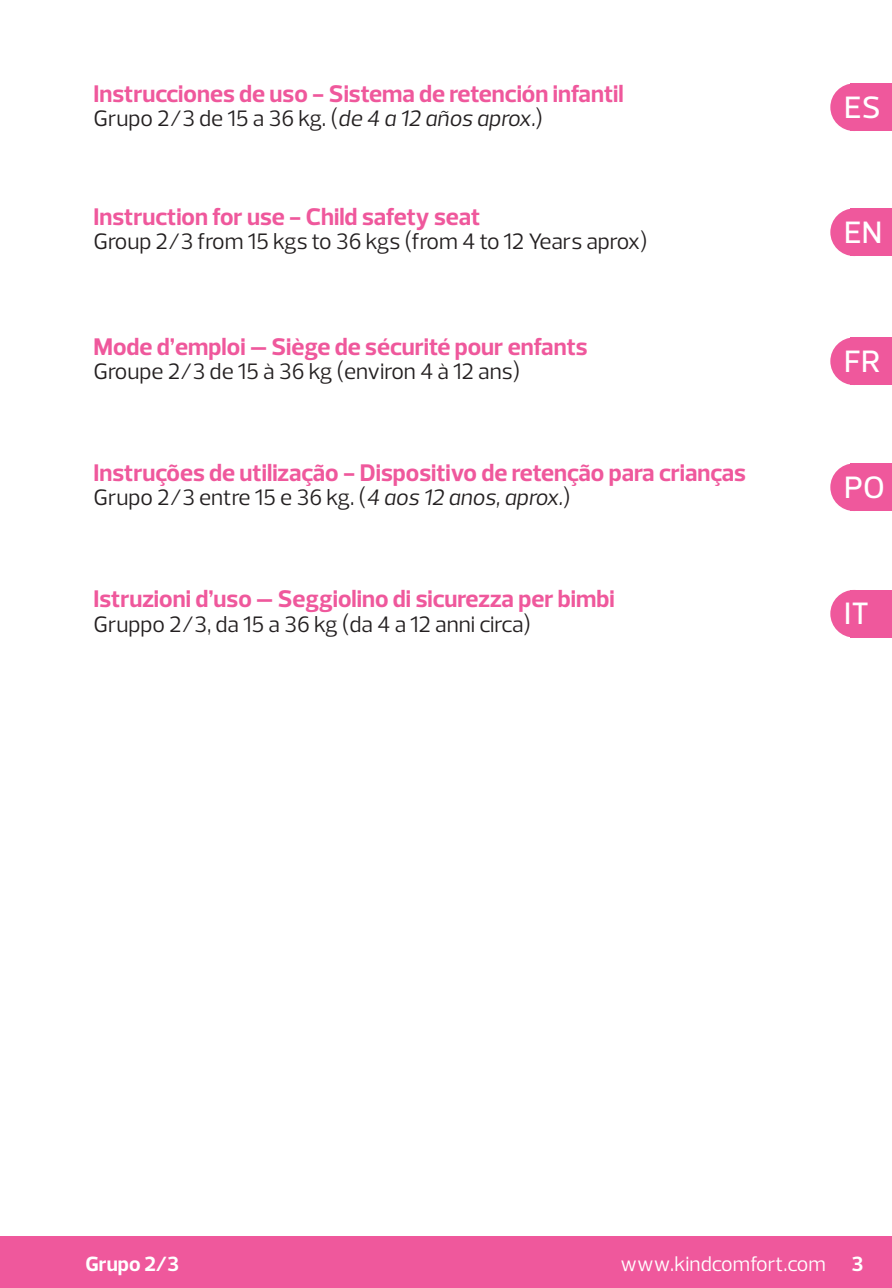
<style>
.page{position:relative;width:892px;height:1288px;background:#fff}
.page>*{position:absolute;margin:0;border:0;box-sizing:border-box;transform-origin:0 0}
.t1{font:500 31.5px "Prelo";color:#fff}
.t2{font:700 24.5px "Prelo";color:#ef589c}
.t3{font:22.75px "Prelo";color:#231f20}
.t4{font:21px "Prelo";color:#fff}
.t5{font:700 21px "Prelo";color:#fff}
.s1{font-style:italic}
.s2{font-weight:700}
</style>
<div class="page">
<div style="left:0;top:1236px;width:891px;height:52px;background:#ef589c"></div>
<div style="left:849px;top:83px;width:42px;height:48px;background:#ef589c"></div>
<div style="left:830px;top:83px;width:47px;height:48px;background:#ef589c;border-radius:50%"></div>
<div style="left:849px;top:208px;width:42px;height:48px;background:#ef589c"></div>
<div style="left:830px;top:208px;width:47px;height:48px;background:#ef589c;border-radius:50%"></div>
<div style="left:849px;top:337px;width:42px;height:48px;background:#ef589c"></div>
<div style="left:830px;top:337px;width:47px;height:48px;background:#ef589c;border-radius:50%"></div>
<div style="left:849px;top:463px;width:42px;height:48px;background:#ef589c"></div>
<div style="left:830px;top:463px;width:47px;height:48px;background:#ef589c;border-radius:50%"></div>
<div style="left:849px;top:590px;width:42px;height:48px;background:#ef589c"></div>
<div style="left:830px;top:590px;width:47px;height:48px;background:#ef589c;border-radius:50%"></div>
<p class="t2" style="left:93px;top:79px;width:531px">Instrucciones de uso - Sistema de retención infantil</p>
<p class="t3" style="left:93px;top:105px;width:451px">Grupo 2/3 de 15 a 36 kg. (<span class="s1">de 4 a 12 años aprox.</span>)</p>
<p class="t2" style="left:93px;top:202px;width:388px">Instruction for use - Child safety seat</p>
<p class="t3" style="left:93px;top:228px;width:555px">Group 2/3 from 15 kgs to 36 kgs (from 4 to 12 Years aprox)</p>
<p class="t2" style="left:93px;top:332px;width:495px">Mode d’emploi – Siège de sécurité pour enfants</p>
<p class="t3" style="left:93px;top:358px;width:428px">Groupe 2/3 de 15 à 36 kg (environ 4 à 12 ans)</p>
<p class="t1" style="left:843px;top:88px;width:38px">ES</p>
<p class="t1" style="left:843px;top:213px;width:40px">EN</p>
<p class="t1" style="left:843px;top:342px;width:38px">FR</p>
<p class="t2" style="left:93px;top:458px;width:653px">Instruções de utilização - Dispositivo de retenção para crianças</p>
<p class="t3" style="left:93px;top:484px;width:478px">Grupo 2/3 entre 15 e 36 kg. (<span class="s1">4 aos 12 anos, aprox.</span>)</p>
<p class="t1" style="left:843px;top:468px;width:42px">PO</p>
<p class="t2" style="left:93px;top:584px;width:522px">Istruzioni d’uso – Seggiolino di sicurezza per bimbi</p>
<p class="t3" style="left:93px;top:610px;width:439px">Gruppo 2/3, da 15 a 36 kg (da 4 a 12 anni circa)</p>
<p class="t1" style="left:843px;top:595px;width:26px">IT</p>
<p class="t5" style="left:85px;top:1251px;width:95px">Grupo 2/3</p>
<p class="t4" style="left:620px;top:1251px;width:244px">www.kindcomfort.com <span class="s2">3</span></p>
</div>
